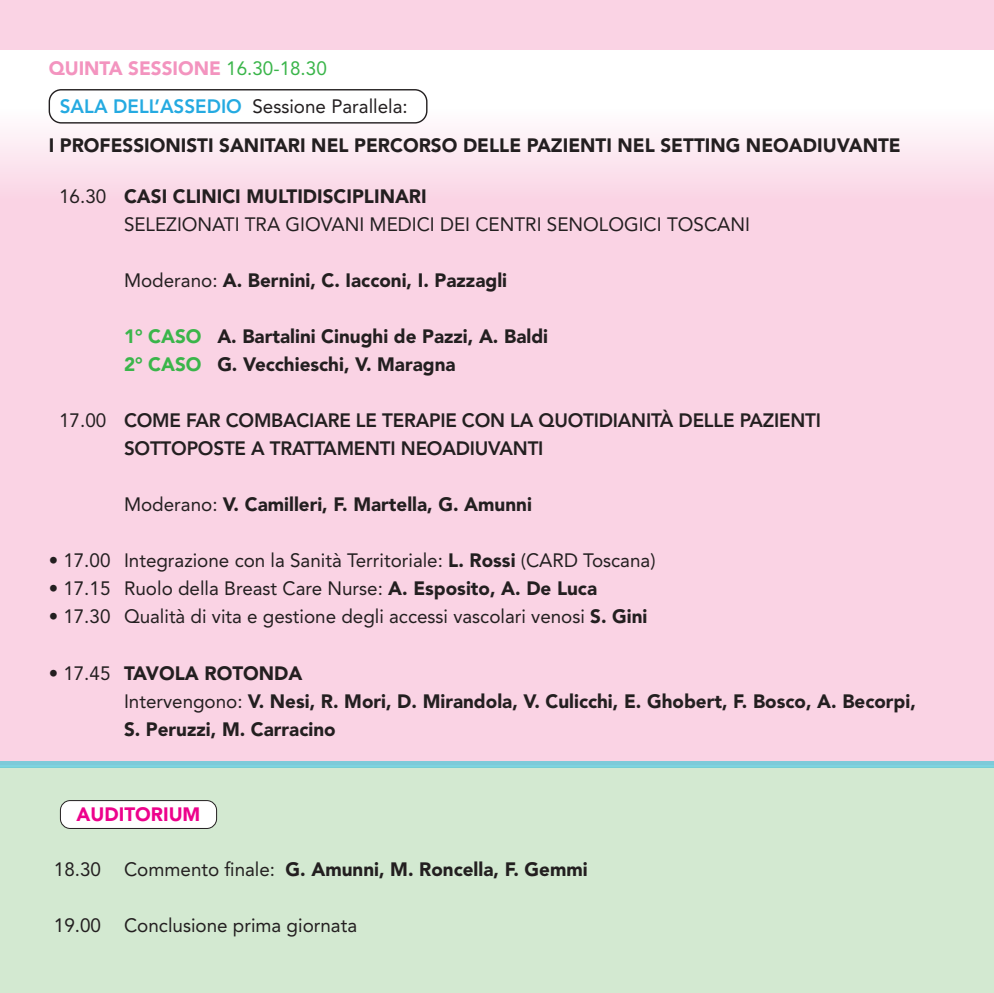
<style>
.page{position:relative;width:994px;height:993px;background:#fff}
.page>*{position:absolute;margin:0;border:0;box-sizing:border-box;transform-origin:0 0}
.t1{font:900 19.25px/28px "Avenir LT Std";color:#231f20}
.t2{font:19.25px/28px "Avenir LT Std";color:#231f20}
.t3{font:800 19.25px/28px "Avenir LT Std";letter-spacing:-.01em;color:#231f20}
.t4{font:900 19.25px "Avenir LT Std";color:#f394bf}
.t5{font:900 19.25px "Avenir LT Std";color:#ed028c}
.s1{font-weight:400;color:#3ab54a}
.s2{font-weight:800;color:#24aae1}
.s3{font-weight:900}
.s4{font-weight:400}
.s5{color:#3ab54a}
</style>
<div class="page">
<div style="left:0;top:0;width:993px;height:764px;background:#fad3e4"></div>
<div style="left:0;top:767px;width:993px;height:225px;background:#d3e9d1"></div>
<div style="left:0;top:50px;width:993px;height:171px;background:linear-gradient(to bottom,#fff,#f9d2e3)"></div>
<div style="left:0;top:761px;width:993px;height:6px;background:#7dcad9"></div>
<div style="left:49px;top:90px;width:378px;height:33px;background:#fff;border-radius:12px"></div>
<div style="left:49px;top:89px;width:378px;height:34px;border:1px solid #231f20;border-radius:12px"></div>
<div style="left:60px;top:800px;width:156px;height:28px;background:#fff;border-radius:10px"></div>
<div style="left:60px;top:799px;width:157px;height:29px;border:1px solid #231f20;border-radius:10px"></div>
<p class="t4" style="left:49px;top:56px;width:279px">QUINTA SESSIONE <span class="s1">16.30-18.30</span></p>
<p class="t2" style="left:60px;top:93px;width:349px"><span class="s2">SALA DELL’ASSEDIO</span> Sessione Parallela:</p>
<p class="t1" style="left:49px;top:131px;width:853px">I PROFESSIONISTI SANITARI NEL PERCORSO DELLE PAZIENTI NEL SETTING NEOADIUVANTE</p>
<p class="t2" style="left:124px;top:182px;width:627px;text-indent:-65px">16.30 <span class="s3">CASI CLINICI MULTIDISCIPLINARI<br></span>SELEZIONATI TRA GIOVANI MEDICI DEI CENTRI SENOLOGICI TOSCANI</p>
<p class="t1" style="left:124px;top:266px;width:384px"><span class="s4">Moderano:</span> A. Bernini, C. Iacconi, I. Pazzagli</p>
<p class="t1" style="left:124px;top:322px;width:425px"><span class="s5">1° CASO</span> A. Bartalini Cinughi de Pazzi, A. Baldi<br><span class="s5">2° CASO</span> G. Vecchieschi, V. Maragna</p>
<p class="t3" style="left:124px;top:406px;width:698px;text-indent:-65px"><span class="s4">17.00</span> COME FAR COMBACIARE LE TERAPIE CON LA QUOTIDIANITÀ DELLE PAZIENTI<br>SOTTOPOSTE A TRATTAMENTI NEOADIUVANTI</p>
<p class="t1" style="left:124px;top:490px;width:409px"><span class="s4">Moderano:</span> V. Camilleri, F. Martella, G. Amunni</p>
<p class="t2" style="left:49px;top:546px;width:608px">• 17.00 Integrazione con la Sanità Territoriale: <span class="s3">L. Rossi</span> (CARD Toscana)</p>
<p class="t2" style="left:49px;top:574px;width:550px">• 17.15 Ruolo della Breast Care Nurse: <span class="s3">A. Esposito, A. De Luca</span></p>
<p class="t2" style="left:49px;top:602px;width:600px">• 17.30 Qualità di vita e gestione degli accessi vascolari venosi <span class="s3">S. Gini</span></p>
<p class="t1" style="left:124px;top:658px;width:793px;text-indent:-75px"><span class="s4">• 17.45</span> TAVOLA ROTONDA<br><span class="s4">Intervengono:</span> V. Nesi, R. Mori, D. Mirandola, V. Culicchi, E. Ghobert, F. Bosco, A. Becorpi,<br>S. Peruzzi, M. Carracino</p>
<p class="t5" style="left:77px;top:802px;width:125px">AUDITORIUM</p>
<p class="t1" style="left:54px;top:854px;width:535px"><span class="s4">18.30 Commento finale:</span> G. Amunni, M. Roncella, F. Gemmi</p>
<p class="t2" style="left:54px;top:910px;width:305px">19.00 Conclusione prima giornata</p>
</div>
